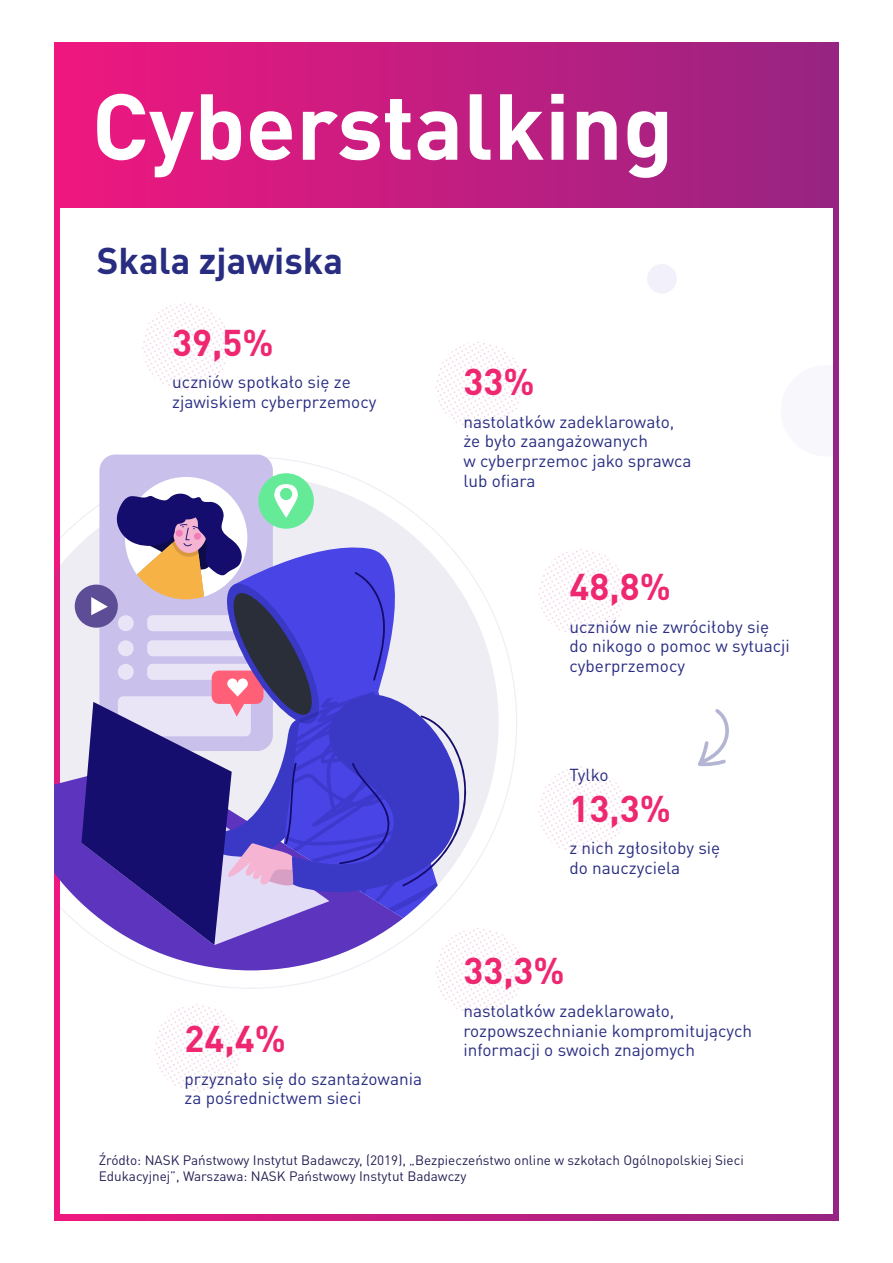
<style>
.page{position:relative;width:893px;height:1263px;background:#fff}
.page>*{position:absolute;margin:0;border:0;box-sizing:border-box;transform-origin:0 0}
.t1{font:700 91.95px "DIN Pro";color:#fff}
.t2{font:700 36.75px "DIN Pro";color:#ee2770}
.t3{font:700 36.75px "DIN Pro";color:#282d81}
.t4{font:17.1px/19.6px "DIN Pro";color:#282d81}
.t5{font:13.5px/16.2px "DIN Pro";color:#242054}
</style>
<div class="page">
<div style="left:54px;top:43px;width:785px;height:1177px;background:linear-gradient(to right,#ef177f,#972482)"></div>
<div style="left:60px;top:208px;width:773px;height:1006px;background:#fff"></div>
<svg style="left:435px;top:342px;width:88px;height:88px"></svg>
<svg style="left:142px;top:302px;width:88px;height:88px"></svg>
<svg style="left:698px;top:709px;width:31px;height:57px"></svg>
<svg style="left:54px;top:457px;width:298px;height:532px"></svg>
<div style="left:99px;top:454px;width:174px;height:297px;background:#c9c0eb;border-radius:16px"></div>
<svg style="left:54px;top:760px;width:27px;height:210px;fill:#5c34be"></svg>
<div style="left:75px;top:585px;width:43px;height:43px;background:#5d4d97;border-radius:50%"></div>
<svg style="left:258px;top:473px;width:56px;height:56px"></svg>
<svg style="left:81px;top:477px;width:545px;height:615px"></svg>
<svg style="left:647px;top:264px;width:30px;height:29px"></svg>
<svg style="left:833px;top:365px;width:6px;height:91px"></svg>
<p class="t1" style="left:92px;top:64px;width:584px">Cyberstalking</p>
<p class="t3" style="left:97px;top:236px;width:248px">Skala zjawiska</p>
<p class="t2" style="left:172px;top:317px;width:103px">39,5%</p>
<p class="t4" style="left:172px;top:372px;width:206px">uczniów spotkało się ze zjawiskiem cyberprzemocy</p>
<p class="t2" style="left:463px;top:357px;width:73px">33%</p>
<p class="t4" style="left:463px;top:411px;width:230px">nastolatków zadeklarowało, że było zaangażowanych<br>w cyberprzemoc jako sprawca lub ofiara</p>
<p class="t2" style="left:569px;top:561px;width:103px">48,8%</p>
<p class="t4" style="left:569px;top:616px;width:222px">uczniów nie zwróciłoby się do nikogo o pomoc w sytuacji cyberprzemocy</p>
<p class="t4" style="left:569px;top:765px;width:41px">Tylko</p>
<p class="t2" style="left:569px;top:783px;width:103px">13,3%</p>
<p class="t2" style="left:185px;top:1013px;width:103px">24,4%</p>
<p class="t4" style="left:185px;top:1068px;width:239px">przyznało się do szantażowania za pośrednictwem sieci</p>
<p class="t4" style="left:569px;top:838px;width:152px">z nich zgłosiłoby się do nauczyciela</p>
<p class="t2" style="left:463px;top:946px;width:103px">33,3%</p>
<p class="t4" style="left:463px;top:1000px;width:290px">nastolatków zadeklarowało, rozpowszechnianie kompromitujących informacji o swoich znajomych</p>
<p class="t5" style="left:99px;top:1151px;width:647px">Źródło: NASK Państwowy Instytut Badawczy, (2019), „Bezpieczeństwo online w szkołach Ogólnopolskiej Sieci<br>Edukacyjnej”, Warszawa: NASK Państwowy Instytut Badawczy</p>
</div>
